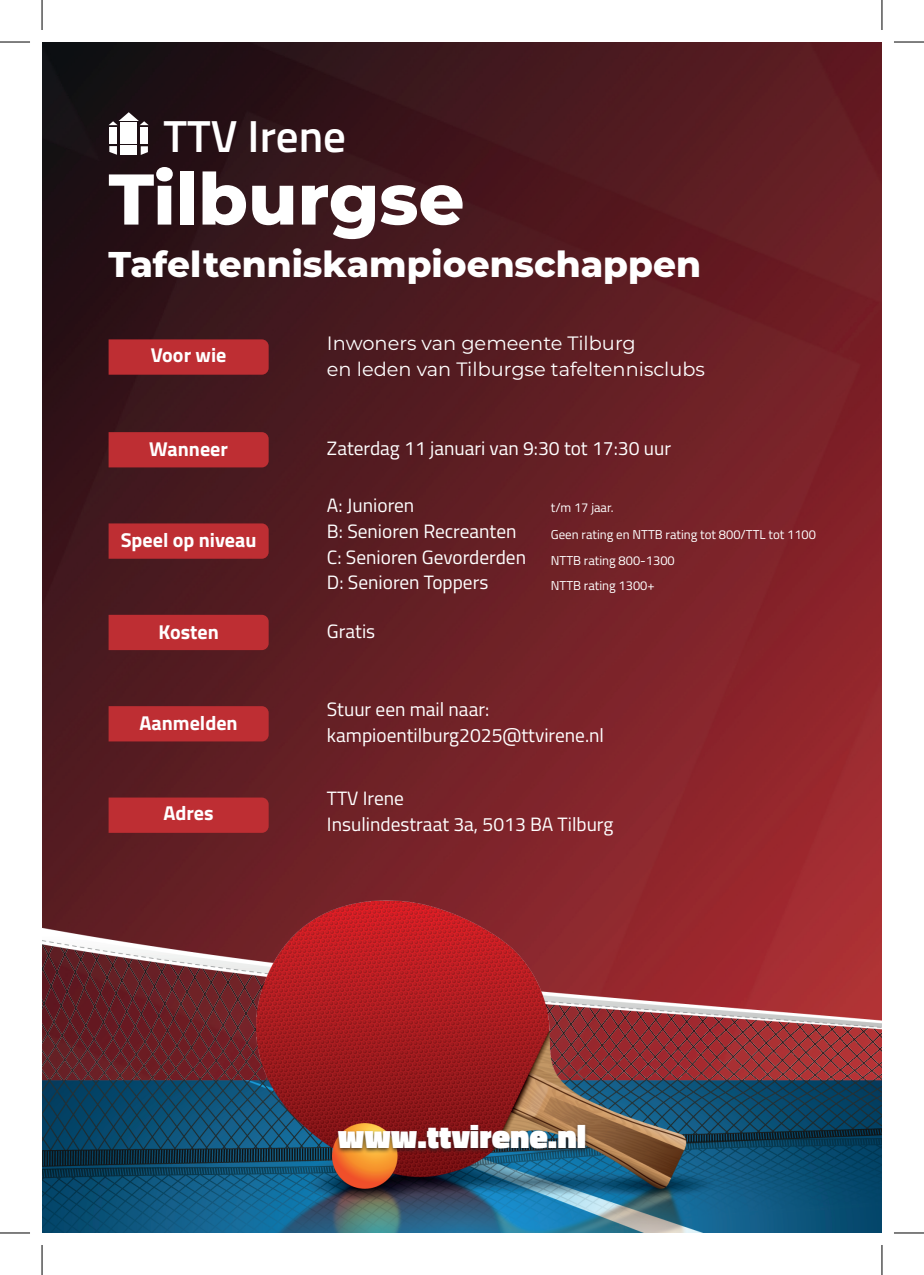
<style>
.page{position:relative;width:924px;height:1275px;background:#fff}
.page>*{position:absolute;margin:0;border:0;box-sizing:border-box;transform-origin:0 0}
.t1{font:800 71.6px "Montserrat";color:#fff}
.t2{font:600 45px "Titillium Web";color:#fff}
.t3{font:800 35.8px "Montserrat";color:#fff}
.t4{font:900 33.4px "Titillium Web";color:#fff}
.t5{font:700 20px "Titillium Web";color:#fff}
.t6{font:19.4px/25.8px "Titillium Web";color:#fff}
.t7{font:19.4px/25.8px "Montserrat";color:#fff}
.t8{font:12.8px/26.2px "Titillium Web";color:#fff}
</style>
<div class="page">
<img style="left:42px;top:42px;width:839px;height:734px">
<img style="left:42px;top:776px;width:839px;height:457px">
<div style="left:108px;top:339px;width:160px;height:36px;background:#be2e33"></div>
<div style="left:108px;top:432px;width:160px;height:35px;background:#be2e33"></div>
<div style="left:108px;top:523px;width:160px;height:36px;background:#be2e33"></div>
<div style="left:108px;top:615px;width:160px;height:35px;background:#be2e33"></div>
<div style="left:108px;top:706px;width:160px;height:35px;background:#be2e33"></div>
<div style="left:108px;top:797px;width:160px;height:36px;background:#be2e33"></div>
<div style="left:109px;top:127px;width:8px;height:17px;background:#fff"></div>
<div style="left:140px;top:127px;width:8px;height:17px;background:#fff"></div>
<div style="left:120px;top:123px;width:17px;height:21px;background:#fff"></div>
<svg style="left:108px;top:112px;width:41px;height:13px"></svg>
<div style="left:121px;top:146px;width:16px;height:9px;background:#fff"></div>
<svg style="left:141px;top:146px;width:7px;height:9px"></svg>
<svg style="left:109px;top:146px;width:8px;height:9px"></svg>
<div style="left:334px;top:1123px;width:254px;height:31px;background:#231f20;opacity:.75"></div>
<hr style="left:0;top:42px;width:30px;height:1px;background:#000">
<hr style="left:893px;top:42px;width:30px;height:1px;background:#000">
<hr style="left:0;top:1232px;width:30px;height:1px;background:#000">
<hr style="left:893px;top:1232px;width:30px;height:1px;background:#000">
<hr style="left:42px;top:0;width:1px;height:30px;background:#000">
<hr style="left:42px;top:1245px;width:1px;height:30px;background:#000">
<hr style="left:881px;top:0;width:1px;height:30px;background:#000">
<hr style="left:881px;top:1245px;width:1px;height:30px;background:#000">
<h2 class="t2" style="left:163px;top:103px;width:184px">TTV Irene</h2>
<h1 class="t1" style="left:108px;top:147px;width:357px">Tilburgse</h1>
<h3 class="t3" style="left:108px;top:238px;width:593px">Tafeltenniskampioenschappen</h3>
<p class="t5" style="left:151px;top:340px;width:77px">Voor wie</p>
<p class="t5" style="left:149px;top:434px;width:80px">Wanneer</p>
<p class="t5" style="left:121px;top:524px;width:137px">Speel op niveau</p>
<p class="t5" style="left:158px;top:616px;width:62px">Kosten</p>
<p class="t5" style="left:139px;top:707px;width:100px">Aanmelden</p>
<p class="t5" style="left:163px;top:798px;width:52px">Adres</p>
<p class="t7" style="left:327px;top:330px;width:379px">Inwoners van gemeente Tilburg<br>en leden van Tilburgse tafeltennisclubs</p>
<p class="t6" style="left:327px;top:434px;width:345px">Zaterdag 11 januari van 9:30 tot 17:30 uur</p>
<p class="t6" style="left:327px;top:491px;width:200px">A: Junioren<br>B: Senioren Recreanten<br>C: Senioren Gevorderden<br>D: Senioren Toppers</p>
<p class="t8" style="left:550px;top:494px;width:266px">t/m 17 jaar.<br>Geen rating en NTTB rating tot 800/TTL tot 1100<br>NTTB rating 800-1300</p>
<p class="t8" style="left:550px;top:571px;width:105px">NTTB rating 1300+</p>
<p class="t6" style="left:327px;top:617px;width:50px">Gratis</p>
<p class="t6" style="left:327px;top:695px;width:278px">Stuur een mail naar: kampioentilburg2025@ttvirene.nl</p>
<p class="t6" style="left:327px;top:784px;width:288px">TTV Irene<br>Insulindestraat 3a, 5013 BA Tilburg</p>
<h3 class="t4" style="left:338px;top:1111px;width:250px">www.ttvirene.nl</h3>
</div>
